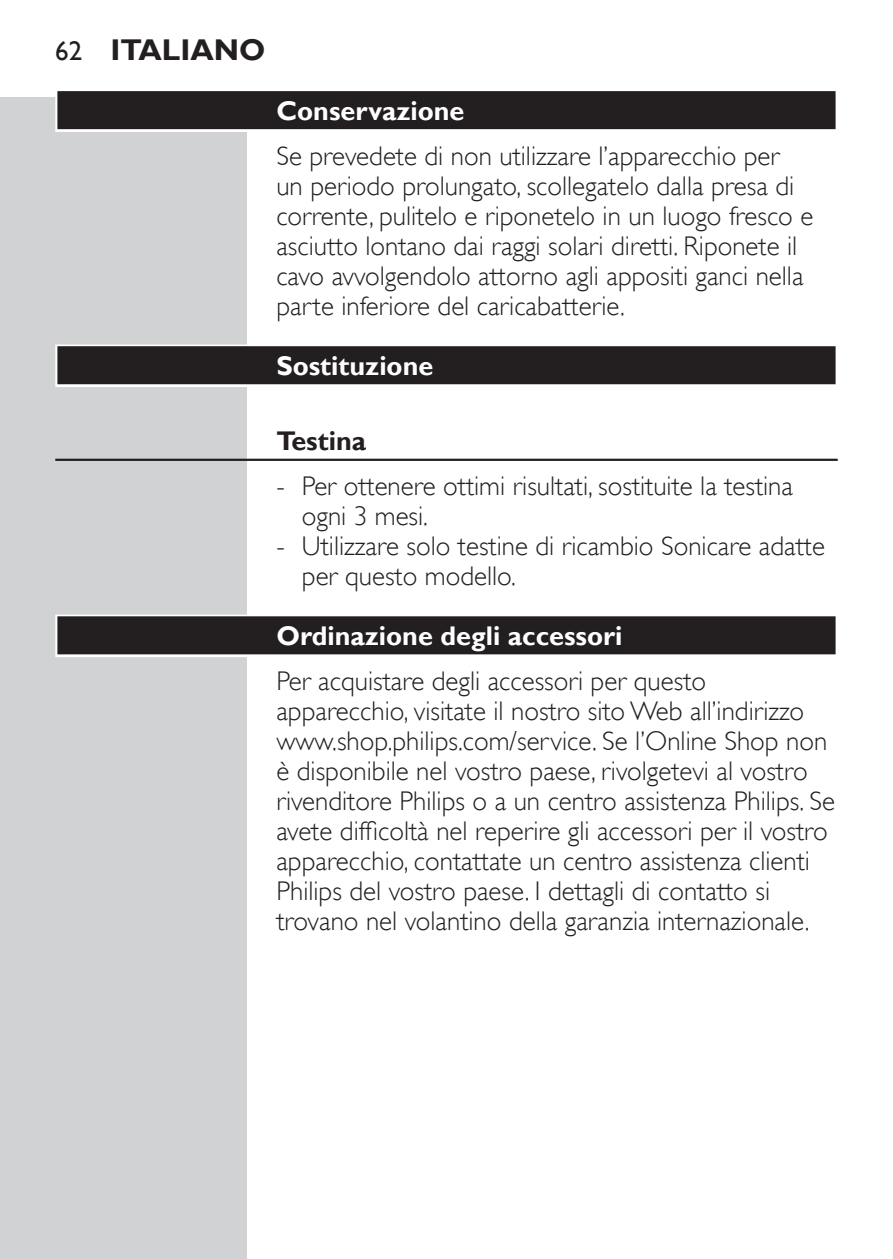
<style>
.page{position:relative;width:893px;height:1259px;background:#fff}
.page>*{position:absolute;margin:0;border:0;box-sizing:border-box;transform-origin:0 0}
.t1{font:700 30px "Gill Sans Alt One WGL";color:#231f20}
.t2{font:27px/30px "Gill Sans Alt One WGL Light";color:#231f20}
.t3{font:700 27px "Gill Sans Alt One WGL";color:#fff}
.t4{font:700 27px "Gill Sans Alt One WGL";color:#231f20}
.s1{font-weight:400;font-size:27px}
</style>
<div class="page">
<hr style="left:892px;top:98px;width:1px;height:1161px;background:#d1d2d4">
<div style="left:0;top:98px;width:247px;height:1161px;background:#d1d2d4"></div>
<div style="left:55px;top:89px;width:783px;height:43px;background:linear-gradient(to right,#dcdbdc,#dcdbdc)"></div>
<div style="left:57px;top:91px;width:779px;height:38px;background:#231f20"></div>
<div style="left:55px;top:344px;width:783px;height:43px;background:linear-gradient(to right,#c6c5c6,#c6c5c6)"></div>
<div style="left:57px;top:346px;width:779px;height:38px;background:#231f20"></div>
<hr style="left:55px;top:459px;width:783px;height:2px;background:#231f20">
<div style="left:55px;top:614px;width:783px;height:43px;background:linear-gradient(to right,#aeadad,#aeadad)"></div>
<div style="left:57px;top:616px;width:779px;height:38px;background:#231f20"></div>
<p class="t1" style="left:55px;top:29px;width:212px"><span class="s1">62</span> Italiano</p>
<p class="t3" style="left:276px;top:92px;width:190px">Conservazione</p>
<p class="t2" style="left:276px;top:141px;width:538px">Se prevedete di non utilizzare l’apparecchio per<br>un periodo prolungato, scollegatelo dalla presa di corrente, pulitelo e riponetelo in un luogo fresco e asciutto lontano dai raggi solari diretti. Riponete il cavo avvolgendolo attorno agli appositi ganci nella parte inferiore del caricabatterie.</p>
<p class="t3" style="left:276px;top:347px;width:158px">Sostituzione</p>
<p class="t4" style="left:276px;top:422px;width:91px">Testina</p>
<p class="t2" style="left:302px;top:471px;width:493px;text-indent:-26px">- Per ottenere ottimi risultati, sostituite la testina ogni 3 mesi.</p>
<p class="t2" style="left:302px;top:531px;width:525px;text-indent:-26px">- Utilizzare solo testine di ricambio Sonicare adatte per questo modello.</p>
<p class="t3" style="left:276px;top:617px;width:348px">Ordinazione degli accessori</p>
<p class="t2" style="left:276px;top:666px;width:560px">Per acquistare degli accessori per questo apparecchio, visitate il nostro sito Web all’indirizzo www.shop.philips.com/service. Se l’Online Shop non è disponibile nel vostro paese, rivolgetevi al vostro rivenditore Philips o a un centro assistenza Philips. Se avete difficoltà nel reperire gli accessori per il vostro apparecchio, contattate un centro assistenza clienti Philips del vostro paese. I dettagli di contatto si trovano nel volantino della garanzia internazionale.</p>
</div>
